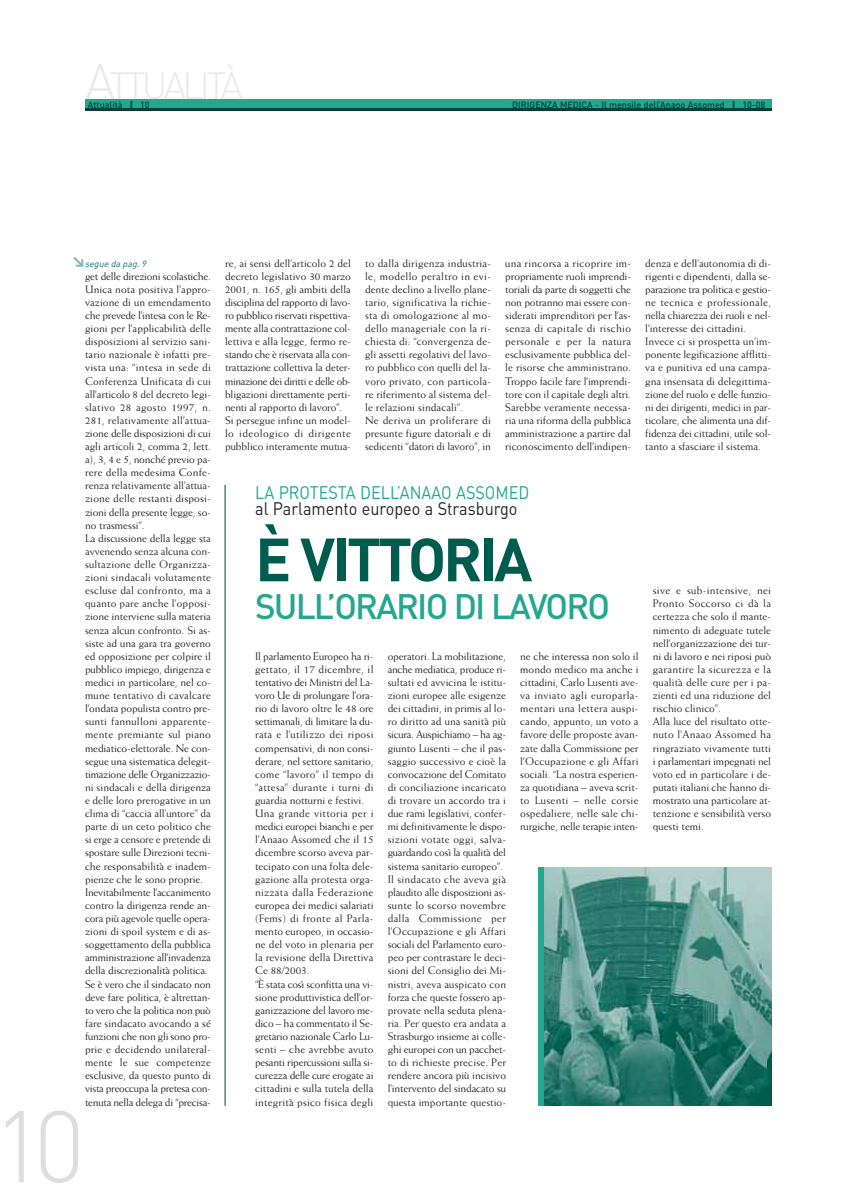
<style>
.page{position:relative;width:842px;height:1191px;background:#fff}
.page>*{position:absolute;margin:0;border:0;box-sizing:border-box;transform-origin:0 0}
.t1{font:300 100px "DIN";color:#dfdedf}
.t2{font:700 60px "DIN";letter-spacing:-.055em;color:#005c4f}
.t3{font:300 50px "DIN";color:#e9e9e9}
.t4{font:300 37.5px "DIN";letter-spacing:-.105em;color:#e9e9e9}
.t5{font:500 35px "DIN";letter-spacing:-.055em;color:#23a78f}
.t6{font:18px "DIN";color:#272627;scale:.9 1}
.t7{font:18px "DIN";color:#23a78f;scale:.9 1}
.t8{font:11px/13.1px "Weiss";color:#272627}
.t9{font:500 9px "DIN";color:#004036}
.t10{font:italic 9px "DIN";color:#127363}
.s1{font-weight:900}
</style>
<div class="page">
<div style="left:85px;top:99px;width:686px;height:12px;background:#23a78f"></div>
<hr style="left:85px;top:108px;width:686px;height:3px;background:#004036">
<img style="left:544px;top:867px;width:227px;height:239px">
<div style="left:539px;top:867px;width:5px;height:239px;background:#23a78f"></div>
<hr style="left:225px;top:485px;width:1px;height:621px;background:#004036">
<h3 class="t3" style="left:85px;top:53px;width:32px">A</h3>
<p class="t9" style="left:88px;top:99px;width:36px">Attualità</p>
<h3 class="t4" style="left:109px;top:65px;width:136px">TTUALITÀ</h3>
<p class="t9" style="left:130px;top:99px;width:21px"><span class="s1">|</span> 10</p>
<p class="t9" style="left:512px;top:99px;width:255px">DIRIGENZA MEDICA - Il mensile dell’Anaoo Assomed <span class="s1">|</span> 10-08</p>
<p class="t10" style="left:85px;top:258px;width:65px">segue da pag. 9</p>
<p class="t8" style="left:85px;top:270px;width:127px">get delle direzioni scolastiche.<br>Unica nota positiva l’appro&shy;vazione di un emendamento che prevede l’intesa con le Re&shy;gioni per l’applicabilità delle disposizioni al servizio sani&shy;tario nazionale è infatti pre&shy;vista una: “intesa in sede di<br>Conferenza Unificata di cui all’articolo 8 del decreto legi&shy;slativo 28 agosto 1997, n.<br>281, relativamente all’attua&shy;zione delle disposizioni di cui agli articoli 2, comma 2, lett. a), 3, 4 e 5, nonché previo pa&shy;rere della medesima Confe&shy;renza relativamente all’attua&shy;zione delle restanti disposi&shy;zioni della presente legge, so&shy;no trasmessi”.<br>La discussione della legge sta avvenendo senza alcuna con&shy;sultazione delle Organizza&shy;zioni sindacali volutamente escluse dal confronto, ma a quanto pare anche l’opposi&shy;zione interviene sulla materia senza alcun confronto. Si as&shy;siste ad una gara tra governo ed opposizione per colpire il pubblico impiego, dirigenza e medici in particolare, nel co&shy;mune tentativo di cavalcare l’ondata populista contro pre&shy;sunti fannulloni apparente&shy;mente premiante sul piano mediatico-elettorale. Ne con&shy;segue una sistematica delegit&shy;timazione delle Organizzazio&shy;ni sindacali e della dirigenza e delle loro prerogative in un clima di “caccia all’untore” da parte di un ceto politico che si erge a censore e pretende di spostare sulle Direzioni tecni&shy;che responsabilità e inadem&shy;pienze che le sono proprie.<br>Inevitabilmente l’accanimento contro la dirigenza rende an&shy;cora più agevole quelle opera&shy;zioni di spoil system e di as&shy;soggettamento della pubblica amministrazione all’invadenza della discrezionalità politica.<br>Se è vero che il sindacato non deve fare politica, è altrettan&shy;to vero che la politica non può fare sindacato avocando a sé funzioni che non gli sono pro&shy;prie e decidendo unilateral&shy;mente le sue competenze esclusive, da questo punto di vista preoccupa la pretesa con&shy;tenuta nella delega di “precisa-</p>
<h1 class="t1" style="left:-7px;top:1089px;width:94px">10</h1>
<p class="t8" style="left:225px;top:257px;width:127px">re, ai sensi dell’articolo 2 del decreto legislativo 30 marzo<br>2001, n. 165, gli ambiti della disciplina del rapporto di lavo&shy;ro pubblico riservati rispettiva&shy;mente alla contrattazione col&shy;lettiva e alla legge, fermo re&shy;stando che è riservata alla con&shy;trattazione collettiva la deter&shy;minazione dei diritti e delle ob&shy;bligazioni direttamente perti&shy;nenti al rapporto di lavoro”.<br>Si persegue infine un model&shy;lo ideologico di dirigente pubblico interamente mutua-</p>
<p class="t8" style="left:365px;top:257px;width:127px">to dalla dirigenza industria&shy;le, modello peraltro in evi&shy;dente declino a livello plane&shy;tario, significativa la richie&shy;sta di omologazione al mo&shy;dello manageriale con la ri&shy;chiesta di: “convergenza de&shy;gli assetti regolativi del lavo&shy;ro pubblico con quelli del la&shy;voro privato, con particola&shy;re riferimento al sistema del&shy;le relazioni sindacali”.<br>Ne deriva un proliferare di presunte figure datoriali e di sedicenti “datori di lavoro”, in</p>
<p class="t8" style="left:505px;top:257px;width:127px;text-align:justify">una rincorsa a ricoprire im&shy;propriamente ruoli imprendi&shy;toriali da parte di soggetti che non potranno mai essere con&shy;siderati imprenditori per l’as&shy;senza di capitale di rischio personale e per la natura esclusivamente pubblica del&shy;le risorse che amministrano.<br>Troppo facile fare l’imprendi&shy;tore con il capitale degli altri.<br>Sarebbe veramente necessa&shy;ria una riforma della pubblica amministrazione a partire dal riconoscimento dell’indipen-</p>
<p class="t8" style="left:645px;top:257px;width:127px">denza e dell’autonomia di di&shy;rigenti e dipendenti, dalla se&shy;parazione tra politica e gestio&shy;ne tecnica e professionale, nella chiarezza dei ruoli e nel&shy;l’interesse dei cittadini.<br>Invece ci si prospetta un’im&shy;ponente legificazione afflitti&shy;va e punitiva ed una campa&shy;gna insensata di delegittima&shy;zione del ruolo e delle funzio&shy;ni dei dirigenti, medici in par&shy;ticolare, che alimenta una dif&shy;fidenza dei cittadini, utile sol&shy;tanto a sfasciare il sistema.</p>
<h3 class="t7" style="left:255px;top:482px;width:306px">LA PROTESTA DELL’ANAAO ASSOMED</h3>
<h3 class="t6" style="left:255px;top:498px;width:293px">al Parlamento europeo a Strasburgo</h3>
<h2 class="t2" style="left:255px;top:525px;width:279px">È VITTORIA</h2>
<h3 class="t5" style="left:255px;top:587px;width:356px">SULL’ORARIO DI LAVORO</h3>
<p class="t8" style="left:255px;top:650px;width:120px">Il parlamento Europeo ha ri&shy;gettato, il 17 dicembre, il tentativo dei Ministri del La&shy;voro Ue di prolungare l’ora&shy;rio di lavoro oltre le 48 ore settimanali, di limitare la du&shy;rata e l’utilizzo dei riposi compensativi, di non consi&shy;derare, nel settore sanitario, come “lavoro” il tempo di “attesa” durante i turni di guardia notturni e festivi.<br>Una grande vittoria per i medici europei bianchi e per l’Anaao Assomed che il 15 dicembre scorso aveva par&shy;tecipato con una folta dele&shy;gazione alla protesta orga&shy;nizzata dalla Federazione europea dei medici salariati (Fems) di fronte al Parla&shy;mento europeo, in occasio&shy;ne del voto in plenaria per la revisione della Direttiva<br>Ce 88/2003.<br>“È stata così sconfitta una vi&shy;sione produttivistica dell’or&shy;ganizzazione del lavoro me&shy;dico – ha commentato il Se&shy;gretario nazionale Carlo Lu&shy;senti – che avrebbe avuto pesanti ripercussioni sulla si&shy;curezza delle cure erogate ai cittadini e sulla tutela della integrità psico fisica degli</p>
<p class="t8" style="left:388px;top:650px;width:120px">operatori. La mobilitazione, anche mediatica, produce ri&shy;sultati ed avvicina le istitu&shy;zioni europee alle esigenze dei cittadini, in primis al lo&shy;ro diritto ad una sanità più sicura. Auspichiamo – ha ag&shy;giunto Lusenti – che il pas&shy;saggio successivo e cioè la convocazione del Comitato di conciliazione incaricato di trovare un accordo tra i due rami legislativi, confer&shy;mi definitivamente le dispo&shy;sizioni votate oggi, salva&shy;guardando così la qualità del sistema sanitario europeo”.<br>Il sindacato che aveva già plaudito alle disposizioni as&shy;sunte lo scorso novembre dalla Commissione per l’Occupazione e gli Affari sociali del Parlamento euro&shy;peo per contrastare le deci&shy;sioni del Consiglio dei Mi&shy;nistri, aveva auspicato con forza che queste fossero ap&shy;provate nella seduta plena&shy;ria. Per questo era andata a<br>Strasburgo insieme ai colle&shy;ghi europei con un pacchet&shy;to di richieste precise. Per rendere ancora più incisivo l’intervento del sindacato su questa importante questio-</p>
<p class="t8" style="left:520px;top:650px;width:120px;text-align:justify">ne che interessa non solo il mondo medico ma anche i cittadini, Carlo Lusenti ave&shy;va inviato agli europarla&shy;mentari una lettera auspi&shy;cando, appunto, un voto a favore delle proposte avan&shy;zate dalla Commissione per l’Occupazione e gli Affari sociali. “La nostra esperien&shy;za quotidiana – aveva scrit&shy;to Lusenti – nelle corsie ospedaliere, nelle sale chi&shy;rurgiche, nelle terapie inten-</p>
<p class="t8" style="left:653px;top:585px;width:120px">sive e sub-intensive, nei<br>Pronto Soccorso ci dà la certezza che solo il mante&shy;nimento di adeguate tutele nell’organizzazione dei tur&shy;ni di lavoro e nei riposi può garantire la sicurezza e la qualità delle cure per i pa&shy;zienti ed una riduzione del rischio clinico”.<br>Alla luce del risultato otte&shy;nuto l’Anaao Assomed ha ringraziato vivamente tutti i parlamentari impegnati nel voto ed in particolare i de&shy;putati italiani che hanno di&shy;mostrato una particolare at&shy;tenzione e sensibilità verso questi temi.</p>
</div>
